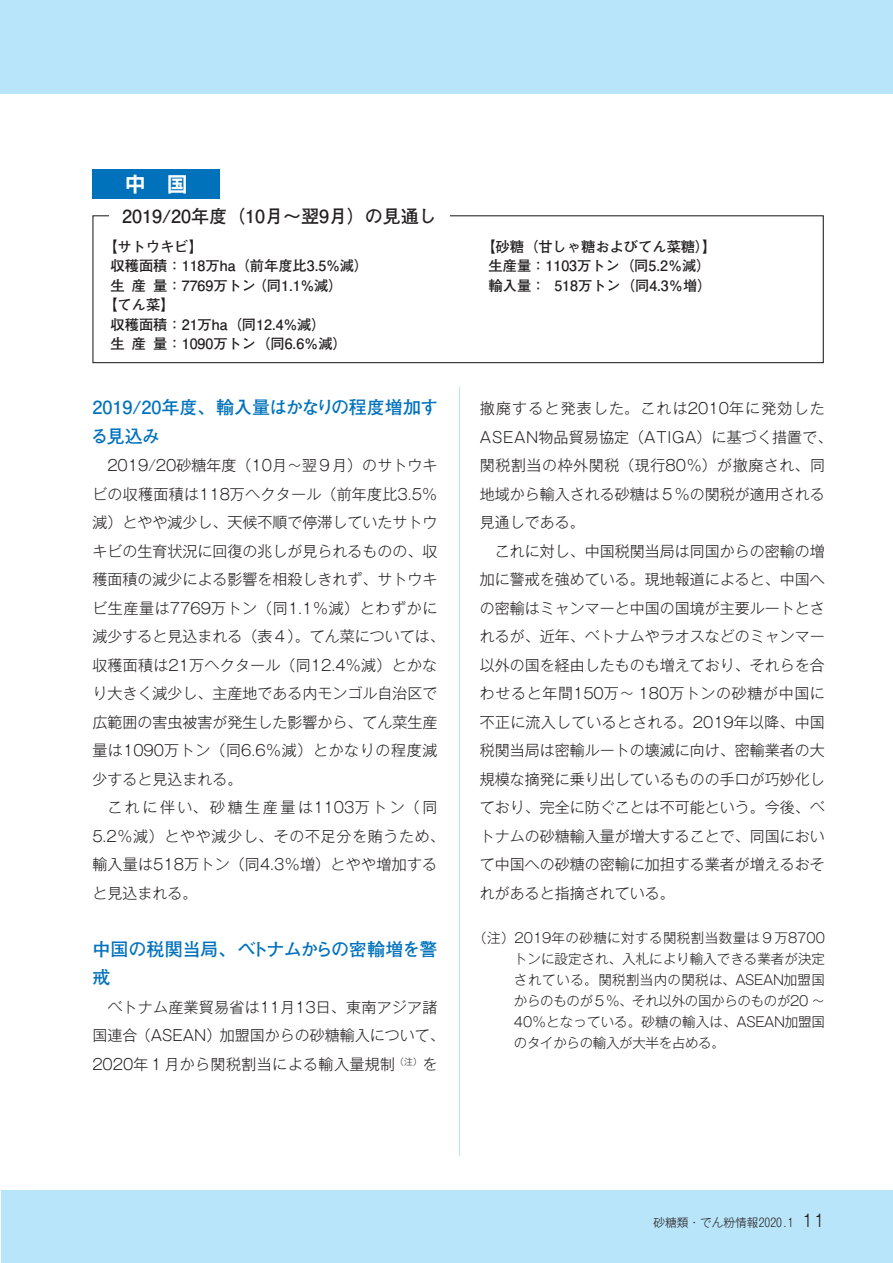
<style>
.page{position:relative;width:893px;height:1263px;background:#fff}
.page>*{position:absolute;margin:0;border:0;box-sizing:border-box;transform-origin:0 0}
.t1{font:21px "Rodin Pro B";color:#fff}
.t2{font:700 18px/28.5px "Futo Go B101 Pr 5";letter-spacing:-.005em;color:#0072bc}
.t3{font:700 18px "Futo Go B101 Pr 5";color:#231f20}
.t4{font:300 15px/28.5px "Gothic MB101 Pr 5";color:#231f20}
.t5{font:300 15px/28.5px "Gothic MB101 Pr 5";letter-spacing:.02em;color:#231f20}
.t6{font:700 14.25px/19.5px "Futo Go B101 Pr 5";color:#231f20}
.t7{font:300 13.5px/21px "Gothic MB101 Pr 5";letter-spacing:-.025em;color:#231f20;text-align:justify}
.t8{font:300 11.7px "Gothic MB101 Pr 5";color:#231f20}
.s1{font-size:16.95px}
</style>
<div class="page">
<div style="left:1px;top:1191px;width:892px;height:72px;background:#b9e5fa"></div>
<div style="left:1px;top:0;width:892px;height:94px;background:#b9e5fa"></div>
<hr style="left:459px;top:144px;width:1px;height:1012px;background:#b9e5fa">
<div style="left:92px;top:144px;width:733px;height:243px;background:#fff"></div>
<div style="left:92px;top:170px;width:128px;height:29px;background:#0072bc"></div>
<div style="left:92px;top:215px;width:732px;height:148px;border:1px solid #231f20"></div>
<div style="left:109px;top:207px;width:341px;height:18px;background:#fff"></div>
<h1 class="t1" style="left:125px;top:170px;width:64px">中　国</h1>
<p class="t3" style="left:122px;top:201px;width:316px">2019/20年度（10月～翌9月）の見通し</p>
<p class="t6" style="left:103px;top:236px;width:101px">【サトウキビ】</p>
<p class="t6" style="left:481px;top:236px;width:237px">【砂糖（甘しゃ糖およびてん菜糖）】</p>
<p class="t6" style="left:110px;top:255px;width:259px">収穫面積：118万ha（前年度比3.5%減）</p>
<p class="t6" style="left:489px;top:255px;width:224px">生産量：1103万トン（同5.2％減）</p>
<p class="t6" style="left:111px;top:275px;width:234px">生産量：7769万トン（同1.1%減）</p>
<p class="t6" style="left:489px;top:275px;width:225px">輸入量： 518万トン（同4.3％増）</p>
<p class="t6" style="left:111px;top:294px;width:238px;text-indent:-7px">【てん菜】<br>収穫面積：21万ha（同12.4%減）<br>生産量：1090万トン（同6.6％減）</p>
<p class="t2" style="left:91px;top:392px;width:349px">2019/20年度、輸入量はかなりの程度増加する見込み</p>
<p class="t4" style="left:92px;top:450px;width:354px;text-indent:15px">2019/20砂糖年度（10月～翌９月）のサトウキビの収穫面積は118万ヘクタール（前年度比3.5％減）とやや減少し、天候不順で停滞していたサトウキビの生育状況に回復の兆しが見られるものの、収穫面積の減少による影響を相殺しきれず、サトウキビ生産量は7769万トン（同1.1％減）とわずかに減少すると見込まれる（表４）。てん菜については、収穫面積は21万ヘクタール（同12.4％減）とかなり大きく減少し、主産地である内モンゴル自治区で広範囲の害虫被害が発生した影響から、てん菜生産量は1090万トン（同6.6％減）とかなりの程度減少すると見込まれる。</p>
<p class="t5" style="left:92px;top:792px;width:354px;text-indent:15px">これに伴い、砂糖生産量は1103万トン（同<br>5.2％減）とやや減少し、その不足分を賄うため、輸入量は518万トン（同4.3％増）とやや増加すると見込まれる。</p>
<p class="t2" style="left:92px;top:934px;width:347px">中国の税関当局、ベトナムからの密輸増を警戒</p>
<p class="t4" style="left:92px;top:992px;width:354px;text-align:center">ベトナム産業貿易省は11月13日、東南アジア諸<br>国連合（ASEAN）加盟国からの砂糖輸入について、<br>2020年１月から関税割当による輸入量規制<sup>（注）</sup>を</p>
<p class="t4" style="left:480px;top:393px;width:354px">撤廃すると発表した。これは2010年に発効した<br>ASEAN物品貿易協定（ATIGA）に基づく措置で、関税割当の枠外関税（現行80％）が撤廃され、同地域から輸入される砂糖は５％の関税が適用される見通しである。</p>
<p class="t4" style="left:480px;top:536px;width:347px;text-align:justify;text-indent:15px">これに対し、中国税関当局は同国からの密輸の増加に警戒を強めている。現地報道によると、中国への密輸はミャンマーと中国の国境が主要ルートとされるが、近年、ベトナムやラオスなどのミャンマー以外の国を経由したものも増えており、それらを合わせると年間150万～ 180万トンの砂糖が中国に不正に流入しているとされる。2019年以降、中国税関当局は密輸ルートの壊滅に向け、密輸業者の大規模な摘発に乗り出しているものの手口が巧妙化しており、完全に防ぐことは不可能という。今後、ベトナムの砂糖輸入量が増大することで、同国において中国への砂糖の密輸に加担する業者が増えるおそれがあると指摘されている。</p>
<p class="t7" style="left:514px;top:926px;width:313px;text-indent:-41px">（注）2019年の砂糖に対する関税割当数量は９万8700トンに設定され、入札により輸入できる業者が決定されている。関税割当内の関税は、ASEAN加盟国からのものが５％、それ以外の国からのものが20 ～40％となっている。砂糖の輸入は、ASEAN加盟国のタイからの輸入が大半を占める。</p>
<p class="t8" style="left:653px;top:1212px;width:173px">砂糖類・でん粉情報2020.1 <span class="s1">11</span></p>
</div>
